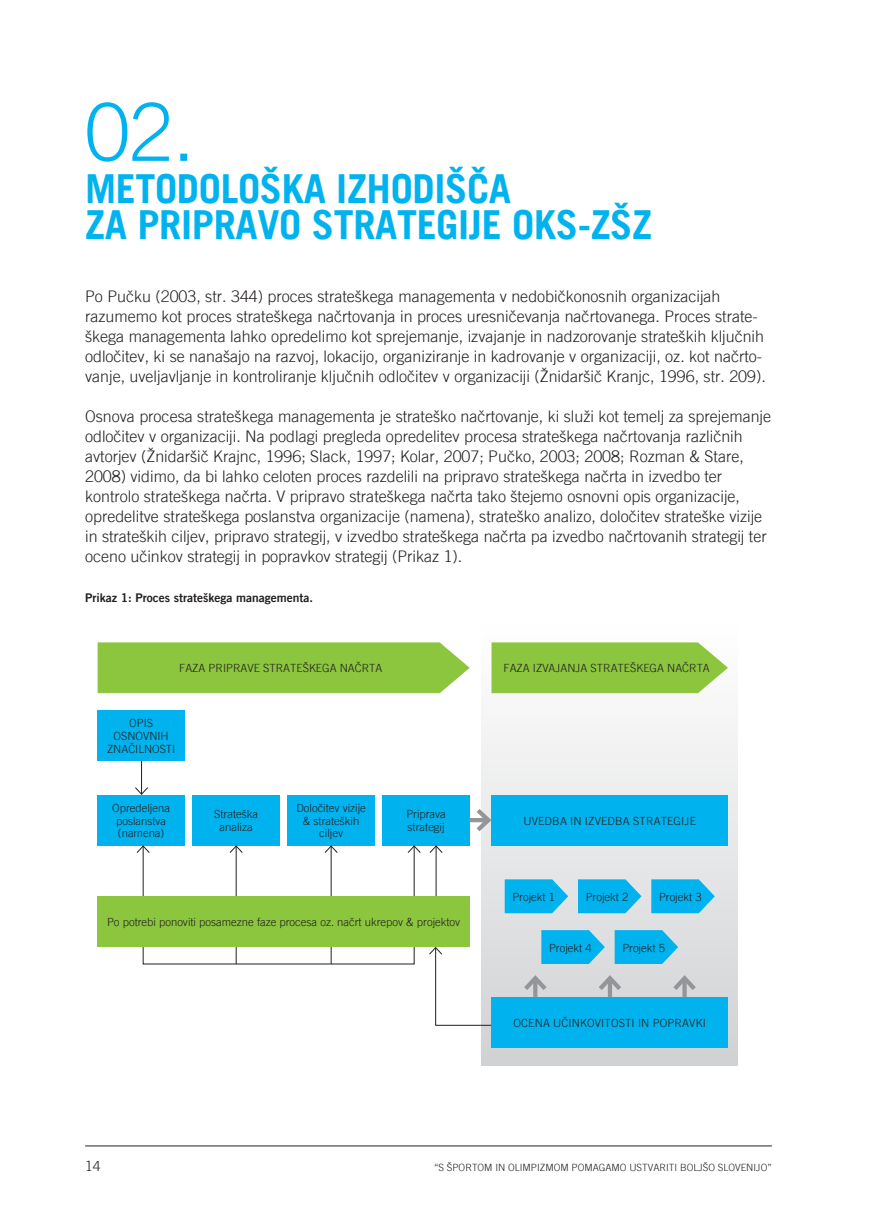
<style>
.page{position:relative;width:874px;height:1225px;background:#fff}
.page>*{position:absolute;margin:0;border:0;box-sizing:border-box;transform-origin:0 0}
.t1{font:80px "Trade Gothic EE Light";color:#00b3ef}
.t2{font:700 40px/36px "Trade Gothic EE";letter-spacing:-.01em;color:#00b3ef}
.t3{font:16px/20px "Trade Gothic EE Light";color:#231f20}
.t4{font:14px "Trade Gothic EE Light";color:#231f20}
.t5{font:12px "Trade Gothic EE Bold Two";color:#231f20}
.t6{font:11.2px/12.6px "Trade Gothic EE Light";color:#231f20;text-align:center}
.t7{font:10px "Trade Gothic EE Light";color:#231f20}
</style>
<div class="page">
<hr style="left:85px;top:1145px;width:686px;height:1px;background:#231f20">
<svg style="left:481px;top:667px;width:256px;height:398px"></svg>
<div style="left:98px;top:794px;width:87px;height:51px;background:#00b3ef"></div>
<div style="left:98px;top:710px;width:87px;height:51px;background:#00b3ef"></div>
<div style="left:192px;top:794px;width:87px;height:51px;background:#00b3ef"></div>
<div style="left:287px;top:794px;width:87px;height:51px;background:#00b3ef"></div>
<div style="left:382px;top:794px;width:87px;height:51px;background:#00b3ef"></div>
<div style="left:98px;top:642px;width:371px;height:51px;background:#8bc63e"></div>
<svg style="left:541px;top:930px;width:63px;height:34px;background:#1bb8ec"></svg>
<svg style="left:614px;top:930px;width:63px;height:34px;background:#1bb8ec"></svg>
<svg style="left:504px;top:879px;width:64px;height:34px;background:#20b9ed"></svg>
<svg style="left:577px;top:879px;width:64px;height:34px;background:#20b9ed"></svg>
<svg style="left:651px;top:879px;width:63px;height:34px;background:#1cb9ed"></svg>
<div style="left:491px;top:794px;width:236px;height:51px;background:#00b3ef"></div>
<div style="left:491px;top:997px;width:236px;height:50px;background:#00b3ef"></div>
<svg style="left:491px;top:642px;width:236px;height:51px;background:#92c94a"></svg>
<svg style="left:136px;top:845px;width:14px;height:8px"></svg>
<svg style="left:407px;top:845px;width:14px;height:8px"></svg>
<hr style="left:236px;top:846px;width:1px;height:118px;background:#231f20">
<svg style="left:229px;top:845px;width:14px;height:8px"></svg>
<hr style="left:141px;top:761px;width:1px;height:33px;background:#231f20">
<svg style="left:134px;top:786px;width:15px;height:9px"></svg>
<svg style="left:469px;top:818px;width:3px;height:4px"></svg>
<svg style="left:472px;top:804px;width:20px;height:31px"></svg>
<svg style="left:607px;top:994px;width:4px;height:3px"></svg>
<svg style="left:594px;top:972px;width:31px;height:22px"></svg>
<svg style="left:533px;top:994px;width:4px;height:3px"></svg>
<svg style="left:519px;top:972px;width:31px;height:22px"></svg>
<svg style="left:682px;top:994px;width:4px;height:3px"></svg>
<svg style="left:668px;top:972px;width:32px;height:22px"></svg>
<svg style="left:429px;top:946px;width:62px;height:80px"></svg>
<hr style="left:330px;top:846px;width:1px;height:118px;background:#231f20">
<svg style="left:324px;top:845px;width:14px;height:8px"></svg>
<hr style="left:435px;top:846px;width:1px;height:50px;background:#231f20">
<svg style="left:428px;top:845px;width:15px;height:8px"></svg>
<div style="left:98px;top:896px;width:371px;height:51px;background:#8bc63e"></div>
<h1 class="t1" style="left:85px;top:85px;width:111px">02.</h1>
<h2 class="t2" style="left:85px;top:170px;width:52px">METODOLOŠ</h2>
<h2 class="t2" style="left:85px;top:170px;width:568px;text-indent:196px">KA IZHODIŠČA<br>ZA PRIPRAVO STRATEGIJE OKS-ZŠZ</h2>
<p class="t3" style="left:85px;top:286px;width:682px">Po Pučku (2003, str. 344) proces strateškega managementa v nedobičkonosnih organizacijah razumemo kot proces strateškega načrtovanja in proces uresničevanja načrtovanega. Proces strate&shy;škega managementa lahko opredelimo kot sprejemanje, izvajanje in nadzorovanje strateških ključnih odločitev, ki se nanašajo na razvoj, lokacijo, organiziranje in kadrovanje v organizaciji, oz. kot načrto&shy;vanje, uveljavljanje in kontroliranje ključnih odločitev v organizaciji (Žnidaršič Kranjc, 1996, str. 209).</p>
<p class="t3" style="left:85px;top:406px;width:687px">Osnova procesa strateškega managementa je strateško načrtovanje, ki služi kot temelj za sprejemanje odločitev v organizaciji. Na podlagi pregleda opredelitev procesa strateškega načrtovanja različnih avtorjev (Žnidaršič Krajnc, 1996; Slack, 1997; Kolar, 2007; Pučko, 2003; 2008; Rozman &amp; Stare, 2008) vidimo, da bi lahko celoten proces razdelili na pripravo strateškega načrta in izvedbo ter kontrolo strateškega načrta. V pripravo strateškega načrta tako štejemo osnovni opis organizacije, opredelitve strateškega poslanstva organizacije (namena), strateško analizo, določitev strateške vizije in strateških ciljev, pripravo strategij, v izvedbo strateškega načrta pa izvedbo načrtovanih strategij ter oceno učinkov strategij in popravkov strategij (Prikaz 1).</p>
<p class="t5" style="left:85px;top:590px;width:229px">Prikaz 1: Proces strateškega managementa.</p>
<p class="t6" style="left:179px;top:662px;width:205px">FAZA PRIPRAVE STRATEŠKEGA NAČRTA</p>
<p class="t6" style="left:107px;top:717px;width:70px">OPIS<br>OSNOVNIH<br>ZNAČILNOSTI</p>
<p class="t6" style="left:112px;top:801px;width:59px">Opredeljena poslanstva (namena)</p>
<p class="t6" style="left:214px;top:808px;width:45px">Strateška analiza</p>
<p class="t6" style="left:296px;top:801px;width:71px">Določitev vizije &amp; strateških ciljev</p>
<p class="t6" style="left:406px;top:808px;width:41px;text-align:left">Priprava strategij</p>
<p class="t6" style="left:107px;top:916px;width:354px">Po potrebi ponoviti posamezne faze procesa oz. načrt ukrepov &amp; projektov</p>
<p class="t6" style="left:503px;top:662px;width:208px">FAZA IZVAJANJA STRATEŠKEGA NAČRTA</p>
<p class="t6" style="left:523px;top:814px;width:17px">Uvedba</p>
<p class="t6" style="left:570px;top:814px;width:22px">in izvedba</p>
<p class="t6" style="left:632px;top:814px;width:8px">strategije</p>
<p class="t6" style="left:512px;top:890px;width:44px">Projekt 1</p>
<p class="t6" style="left:585px;top:890px;width:44px">Projekt 2</p>
<p class="t6" style="left:658px;top:890px;width:44px">Projekt 3</p>
<p class="t6" style="left:548px;top:941px;width:44px">Projekt 4</p>
<p class="t6" style="left:622px;top:941px;width:44px">Projekt 5</p>
<p class="t6" style="left:513px;top:1016px;width:16px">Ocena</p>
<p class="t6" style="left:553px;top:1016px;width:8px">učinkovitosti</p>
<p class="t6" style="left:637px;top:1016px;width:23px">in popravki</p>
<p class="t4" style="left:85px;top:1157px;width:17px">14</p>
<p class="t7" style="left:434px;top:1161px;width:339px">“S ŠPORTOM IN OLIMPIZMOM POMAGAMO USTVARITI BOLJŠO SLOVENIJO”</p>
</div>
